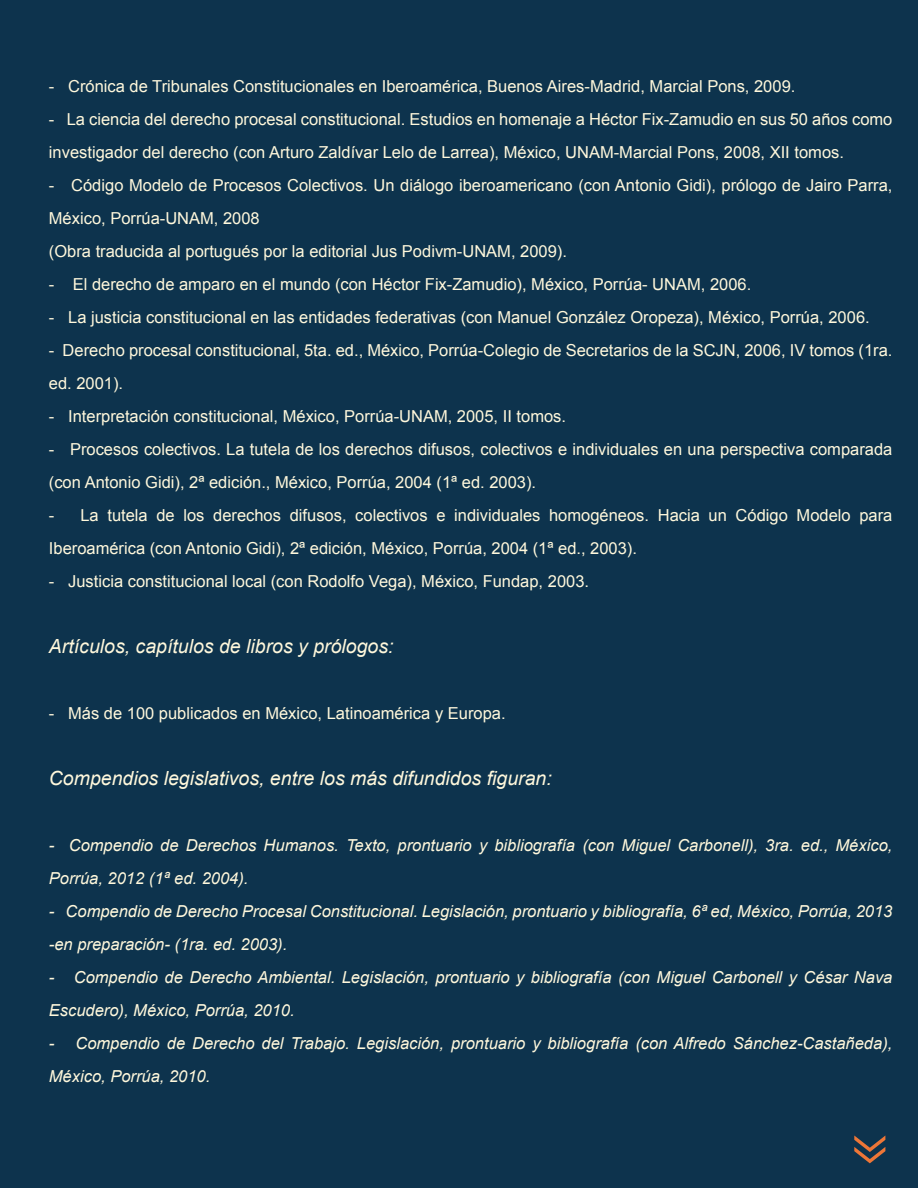
<style>
.page{position:relative;width:918px;height:1188px;background:#0d334d}
.page>*{position:absolute;margin:0;border:0;box-sizing:border-box;transform-origin:0 0}
.t1{font:italic 19.5px "Arial";color:#fff8dc}
.t2{font:16.5px/33px "Arial";color:#fff8dc}
.t3{font:italic 16.5px/33px "Arial";color:#fff8dc}
</style>
<div class="page">
<svg style="left:854px;top:1135px;width:31px;height:28px"></svg>
<p class="t2" style="left:49px;top:70px;width:748px">- Crónica de Tribunales Constitucionales en Iberoamérica, Buenos Aires-Madrid, Marcial Pons, 2009.</p>
<p class="t2" style="left:49px;top:103px;width:845px">- La ciencia del derecho procesal constitucional. Estudios en homenaje a Héctor Fix-Zamudio en sus 50 años como investigador del derecho (con Arturo Zaldívar Lelo de Larrea), México, UNAM-Marcial Pons, 2008, XII tomos.</p>
<p class="t2" style="left:49px;top:169px;width:845px">- Código Modelo de Procesos Colectivos. Un diálogo iberoamericano (con Antonio Gidi), prólogo de Jairo Parra,<br>México, Porrúa-UNAM, 2008<br>(Obra traducida al portugués por la editorial Jus Podivm-UNAM, 2009).</p>
<p class="t2" style="left:49px;top:268px;width:704px">- El derecho de amparo en el mundo (con Héctor Fix-Zamudio), México, Porrúa- UNAM, 2006.</p>
<p class="t2" style="left:49px;top:301px;width:822px">- La justicia constitucional en las entidades federativas (con Manuel González Oropeza), México, Porrúa, 2006.</p>
<p class="t2" style="left:49px;top:334px;width:845px">- Derecho procesal constitucional, 5ta. ed., México, Porrúa-Colegio de Secretarios de la SCJN, 2006, IV tomos (1ra. ed. 2001).</p>
<p class="t2" style="left:49px;top:400px;width:519px">- Interpretación constitucional, México, Porrúa-UNAM, 2005, II tomos.</p>
<p class="t2" style="left:49px;top:433px;width:845px">- Procesos colectivos. La tutela de los derechos difusos, colectivos e individuales en una perspectiva comparada (con Antonio Gidi), 2ª edición., México, Porrúa, 2004 (1ª ed. 2003).</p>
<p class="t2" style="left:49px;top:499px;width:845px">- La tutela de los derechos difusos, colectivos e individuales homogéneos. Hacia un Código Modelo para<br>Iberoamérica (con Antonio Gidi), 2ª edición, México, Porrúa, 2004 (1ª ed., 2003).</p>
<p class="t2" style="left:49px;top:565px;width:542px">- Justicia constitucional local (con Rodolfo Vega), México, Fundap, 2003.</p>
<p class="t1" style="left:49px;top:634px;width:346px">Artículos, capítulos de libros y prólogos:</p>
<p class="t2" style="left:49px;top:697px;width:458px">- Más de 100 publicados en México, Latinoamérica y Europa.</p>
<p class="t1" style="left:49px;top:766px;width:504px">Compendios legislativos, entre los más difundidos figuran:</p>
<p class="t3" style="left:49px;top:829px;width:845px">- Compendio de Derechos Humanos. Texto, prontuario y bibliografía (con Miguel Carbonell), 3ra. ed., México,<br>Porrúa, 2012 (1ª ed. 2004).</p>
<p class="t3" style="left:49px;top:895px;width:845px">- Compendio de Derecho Procesal Constitucional. Legislación, prontuario y bibliografía, 6ª ed, México, Porrúa, 2013 -en preparación- (1ra. ed. 2003).</p>
<p class="t3" style="left:49px;top:961px;width:845px">- Compendio de Derecho Ambiental. Legislación, prontuario y bibliografía (con Miguel Carbonell y César Nava<br>Escudero), México, Porrúa, 2010.</p>
<p class="t3" style="left:49px;top:1027px;width:845px">- Compendio de Derecho del Trabajo. Legislación, prontuario y bibliografía (con Alfredo Sánchez-Castañeda),<br>México, Porrúa, 2010.</p>
</div>
